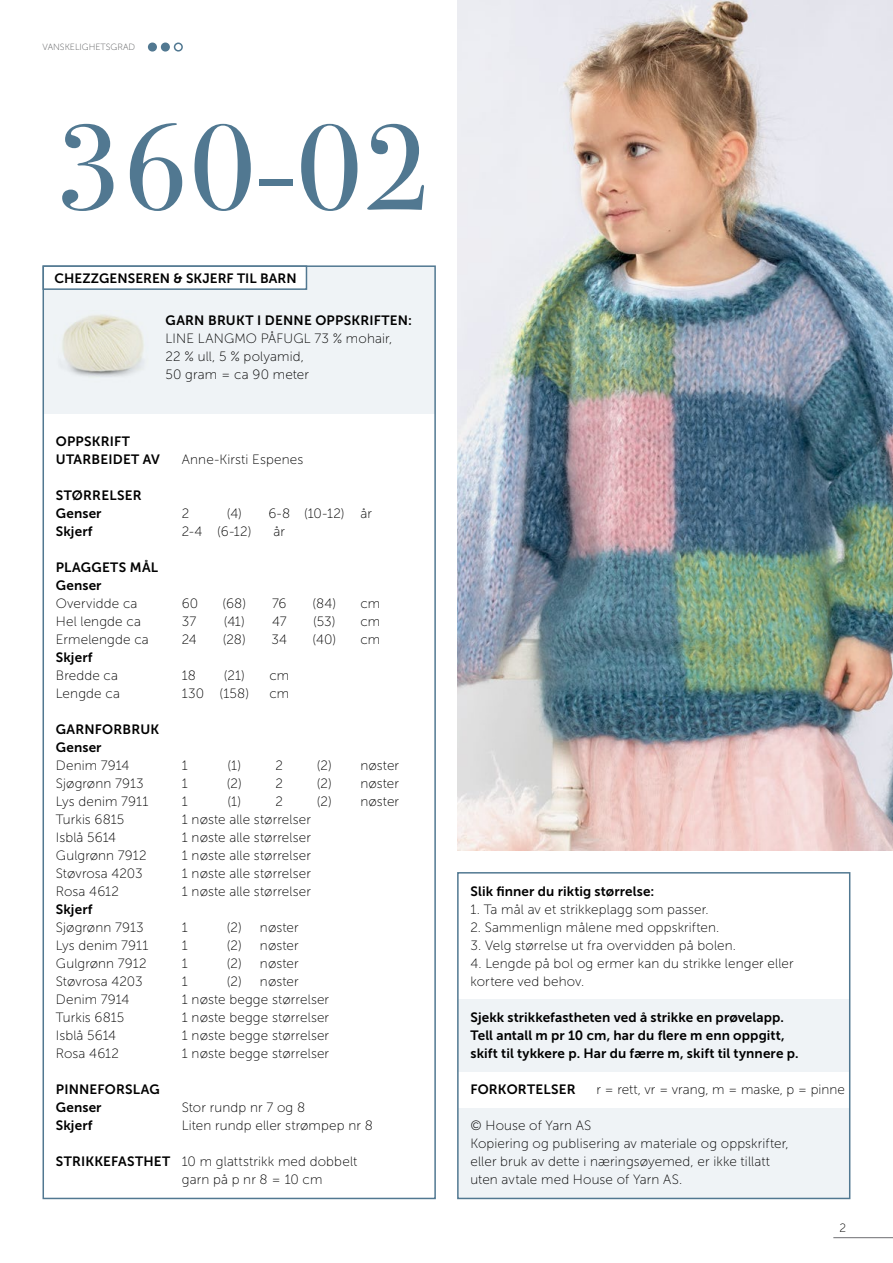
<style>
.page{position:relative;width:893px;height:1263px;background:#fff}
.page>*{position:absolute;margin:0;border:0;box-sizing:border-box;transform-origin:0 0}
.t1{font:121.5px "Bodoni Svty Two ITCTT";color:#517891}
.INNHOLD{font:13.5px "Museo Sans 100";letter-spacing:.01em;color:#000}
.INNHOLD-2{font:13.5px "Museo Sans 700";letter-spacing:.01em;color:#000}
.INNHOLD-_Opps{font:13.5px "Museo Sans 700";letter-spacing:.005em;color:#000}
.INNHOLD-3{font:13.5px "Museo Sans 700";letter-spacing:.03em;color:#000}
.t2{font:12px "Museo Sans 100";color:#000}
.t3{font:9px "Museo Sans 100";color:#58595b}
.s1{font-family:"Museo Sans 700"}
</style>
<div class="page">
<hr style="left:833px;top:1237px;width:60px;height:1px;background:#6d6e71">
<img style="left:457px;top:0;width:436px;height:851px">
<div style="left:458px;top:1108px;width:392px;height:91px;background:#eff3f6"></div>
<div style="left:458px;top:999px;width:392px;height:72px;background:#eff3f6"></div>
<div style="left:457px;top:872px;width:393px;height:327px;border:2px solid #517891"></div>
<div style="left:43px;top:266px;width:392px;height:148px;background:#eff3f6"></div>
<div style="left:43px;top:265px;width:264px;height:25px;background:#fff;border:2px solid #517891"></div>
<img style="left:62px;top:314px;width:82px;height:63px">
<div style="left:149px;top:43px;width:7px;height:8px;background:#517891;border-radius:50%"></div>
<div style="left:148px;top:43px;width:9px;height:9px;border:2px solid #517891;border-radius:50%"></div>
<div style="left:162px;top:43px;width:7px;height:8px;background:#517891;border-radius:50%"></div>
<div style="left:161px;top:43px;width:9px;height:9px;border:2px solid #517891;border-radius:50%"></div>
<div style="left:174px;top:43px;width:9px;height:9px;border:2px solid #517891;border-radius:50%"></div>
<p class="t3" style="left:43px;top:42px;width:94px">VANSKELIGHETSGRAD</p>
<p class="t1" style="left:56px;top:69px;width:375px">360-02</p>
<p class="INNHOLD-_Opps" style="left:54px;top:271px;width:244px">CHEZZGENSEREN &amp; SKJERF TIL BARN</p>
<p class="INNHOLD-2" style="left:166px;top:313px;width:248px">GARN BRUKT I DENNE OPPSKRIFTEN:</p>
<p class="INNHOLD" style="left:166px;top:331px;width:228px">LINE LANGMO PÅFUGL 73 % mohair,</p>
<p class="INNHOLD" style="left:166px;top:349px;width:140px">22 % ull, 5 % polyamid,</p>
<p class="INNHOLD" style="left:166px;top:367px;width:145px">50 gram = ca 90 meter</p>
<p class="INNHOLD-2" style="left:56px;top:433px;width:76px">OPPSKRIFT</p>
<p class="INNHOLD-2" style="left:56px;top:451px;width:106px">UTARBEIDET AV</p>
<p class="INNHOLD" style="left:182px;top:452px;width:123px">Anne-Kirsti Espenes</p>
<p class="INNHOLD-2" style="left:56px;top:487px;width:87px">STØRRELSER</p>
<p class="INNHOLD-2" style="left:56px;top:505px;width:47px">Genser</p>
<p class="INNHOLD" style="left:182px;top:506px;width:9px">2</p>
<p class="INNHOLD" style="left:227px;top:506px;width:147px">(4) 6-8 (10-12) år</p>
<p class="INNHOLD-2" style="left:56px;top:523px;width:38px">Skjerf</p>
<p class="INNHOLD" style="left:182px;top:524px;width:71px">2-4 (6-12)</p>
<p class="INNHOLD" style="left:274px;top:524px;width:13px">år</p>
<p class="INNHOLD-3" style="left:56px;top:559px;width:104px">PLAGGETS MÅL</p>
<p class="INNHOLD-2" style="left:56px;top:577px;width:47px">Genser</p>
<p class="INNHOLD" style="left:56px;top:596px;width:83px">Overvidde ca</p>
<p class="INNHOLD" style="left:182px;top:596px;width:18px">60</p>
<p class="INNHOLD" style="left:223px;top:596px;width:66px">(68) 76</p>
<p class="INNHOLD" style="left:313px;top:596px;width:69px">(84) cm</p>
<p class="INNHOLD" style="left:56px;top:614px;width:87px">Hel lengde ca</p>
<p class="INNHOLD" style="left:182px;top:614px;width:16px">37</p>
<p class="INNHOLD" style="left:224px;top:614px;width:64px">(41) 47</p>
<p class="INNHOLD" style="left:313px;top:614px;width:69px">(53) cm</p>
<p class="INNHOLD" style="left:56px;top:632px;width:95px">Ermelengde ca</p>
<p class="INNHOLD" style="left:182px;top:632px;width:16px">24</p>
<p class="INNHOLD" style="left:223px;top:632px;width:66px">(28) 34</p>
<p class="INNHOLD" style="left:312px;top:632px;width:69px">(40) cm</p>
<p class="INNHOLD-2" style="left:56px;top:649px;width:38px">Skjerf</p>
<p class="INNHOLD" style="left:56px;top:668px;width:64px">Bredde ca</p>
<p class="INNHOLD" style="left:182px;top:668px;width:16px">18</p>
<p class="INNHOLD" style="left:224px;top:668px;width:67px">(21) cm</p>
<p class="INNHOLD" style="left:56px;top:686px;width:66px">Lengde ca</p>
<p class="INNHOLD" style="left:182px;top:686px;width:69px">130 (158)</p>
<p class="INNHOLD" style="left:269px;top:686px;width:21px">cm</p>
<p class="INNHOLD-2" style="left:56px;top:721px;width:105px">GARNFORBRUK</p>
<p class="INNHOLD-2" style="left:56px;top:739px;width:47px">Genser</p>
<p class="INNHOLD" style="left:56px;top:758px;width:75px">Denim 7914</p>
<p class="INNHOLD" style="left:182px;top:758px;width:7px">1</p>
<p class="INNHOLD" style="left:227px;top:758px;width:15px">(1)</p>
<p class="INNHOLD" style="left:276px;top:758px;width:9px">2</p>
<p class="INNHOLD" style="left:317px;top:758px;width:84px">(2) nøster</p>
<p class="INNHOLD" style="left:56px;top:776px;width:89px">Sjøgrønn 7913</p>
<p class="INNHOLD" style="left:182px;top:776px;width:7px">1</p>
<p class="INNHOLD" style="left:227px;top:776px;width:16px">(2)</p>
<p class="INNHOLD" style="left:276px;top:776px;width:9px">2</p>
<p class="INNHOLD" style="left:317px;top:776px;width:84px">(2) nøster</p>
<p class="INNHOLD" style="left:56px;top:794px;width:94px">Lys denim 7911</p>
<p class="INNHOLD" style="left:182px;top:794px;width:7px">1</p>
<p class="INNHOLD" style="left:227px;top:794px;width:15px">(1)</p>
<p class="INNHOLD" style="left:276px;top:794px;width:9px">2</p>
<p class="INNHOLD" style="left:317px;top:794px;width:84px">(2) nøster</p>
<p class="INNHOLD" style="left:56px;top:812px;width:70px">Turkis 6815</p>
<p class="INNHOLD" style="left:182px;top:812px;width:131px">1 nøste alle størrelser</p>
<p class="INNHOLD" style="left:56px;top:830px;width:62px">Isblå 5614</p>
<p class="INNHOLD" style="left:182px;top:830px;width:131px">1 nøste alle størrelser</p>
<p class="INNHOLD" style="left:56px;top:848px;width:92px">Gulgrønn 7912</p>
<p class="INNHOLD" style="left:182px;top:848px;width:131px">1 nøste alle størrelser</p>
<p class="INNHOLD" style="left:56px;top:866px;width:88px">Støvrosa 4203</p>
<p class="INNHOLD" style="left:182px;top:866px;width:131px">1 nøste alle størrelser</p>
<p class="INNHOLD" style="left:56px;top:884px;width:65px">Rosa 4612</p>
<p class="INNHOLD" style="left:182px;top:884px;width:131px">1 nøste alle størrelser</p>
<p class="INNHOLD-2" style="left:56px;top:901px;width:38px">Skjerf</p>
<p class="INNHOLD" style="left:56px;top:920px;width:89px">Sjøgrønn 7913</p>
<p class="INNHOLD" style="left:182px;top:920px;width:7px">1</p>
<p class="INNHOLD" style="left:227px;top:920px;width:73px">(2) nøster</p>
<p class="INNHOLD" style="left:56px;top:938px;width:94px">Lys denim 7911</p>
<p class="INNHOLD" style="left:182px;top:938px;width:7px">1</p>
<p class="INNHOLD" style="left:227px;top:938px;width:73px">(2) nøster</p>
<p class="INNHOLD" style="left:56px;top:956px;width:92px">Gulgrønn 7912</p>
<p class="INNHOLD" style="left:182px;top:956px;width:7px">1</p>
<p class="INNHOLD" style="left:227px;top:956px;width:73px">(2) nøster</p>
<p class="INNHOLD" style="left:56px;top:974px;width:88px">Støvrosa 4203</p>
<p class="INNHOLD" style="left:182px;top:974px;width:7px">1</p>
<p class="INNHOLD" style="left:227px;top:974px;width:73px">(2) nøster</p>
<p class="INNHOLD" style="left:56px;top:992px;width:75px">Denim 7914</p>
<p class="INNHOLD" style="left:182px;top:992px;width:149px">1 nøste begge størrelser</p>
<p class="INNHOLD" style="left:56px;top:1010px;width:70px">Turkis 6815</p>
<p class="INNHOLD" style="left:182px;top:1010px;width:149px">1 nøste begge størrelser</p>
<p class="INNHOLD" style="left:56px;top:1028px;width:62px">Isblå 5614</p>
<p class="INNHOLD" style="left:182px;top:1028px;width:149px">1 nøste begge størrelser</p>
<p class="INNHOLD" style="left:56px;top:1046px;width:65px">Rosa 4612</p>
<p class="INNHOLD" style="left:182px;top:1046px;width:149px">1 nøste begge størrelser</p>
<p class="INNHOLD-2" style="left:56px;top:1081px;width:105px">PINNEFORSLAG</p>
<p class="INNHOLD-2" style="left:56px;top:1099px;width:47px">Genser</p>
<p class="INNHOLD" style="left:182px;top:1100px;width:125px">Stor rundp nr 7 og 8</p>
<p class="INNHOLD-2" style="left:56px;top:1117px;width:38px">Skjerf</p>
<p class="INNHOLD" style="left:182px;top:1118px;width:192px">Liten rundp eller strømpep nr 8</p>
<p class="INNHOLD" style="left:56px;top:1154px;width:303px"><span class="s1">STRIKKEFASTHET</span> 10 m glattstrikk med dobbelt</p>
<p class="INNHOLD" style="left:182px;top:1172px;width:142px">garn på p nr 8 = 10 cm</p>
<p class="INNHOLD-2" style="left:470px;top:884px;width:185px">Slik finner du riktig størrelse:</p>
<p class="INNHOLD" style="left:470px;top:902px;width:240px">1. Ta mål av et strikkeplagg som passer.</p>
<p class="INNHOLD" style="left:470px;top:920px;width:250px">2. Sammenlign målene med oppskriften.</p>
<p class="INNHOLD" style="left:470px;top:938px;width:267px">3. Velg størrelse ut fra overvidden på bolen.</p>
<p class="INNHOLD" style="left:470px;top:956px;width:325px">4. Lengde på bol og ermer kan du strikke lenger eller</p>
<p class="INNHOLD" style="left:470px;top:974px;width:115px">kortere ved behov.</p>
<p class="INNHOLD-2" style="left:470px;top:1010px;width:315px">Sjekk strikkefastheten ved å strikke en prøvelapp.</p>
<p class="INNHOLD-2" style="left:470px;top:1028px;width:316px">Tell antall m pr 10 cm, har du flere m enn oppgitt,</p>
<p class="INNHOLD-2" style="left:470px;top:1046px;width:330px">skift til tykkere p. Har du færre m, skift til tynnere p.</p>
<p class="INNHOLD-2" style="left:470px;top:1082px;width:107px">FORKORTELSER</p>
<p class="INNHOLD" style="left:596px;top:1082px;width:250px">r = rett, vr = vrang, m = maske, p = pinne</p>
<p class="INNHOLD" style="left:470px;top:1118px;width:123px">© House of Yarn AS</p>
<p class="INNHOLD" style="left:470px;top:1136px;width:320px">Kopiering og publisering av materiale og oppskrifter,</p>
<p class="INNHOLD" style="left:470px;top:1154px;width:301px">eller bruk av dette i næringsøyemed, er ikke tillatt</p>
<p class="INNHOLD" style="left:470px;top:1172px;width:214px">uten avtale med House of Yarn AS.</p>
<p class="t2" style="left:839px;top:1221px;width:8px">2</p>
</div>
